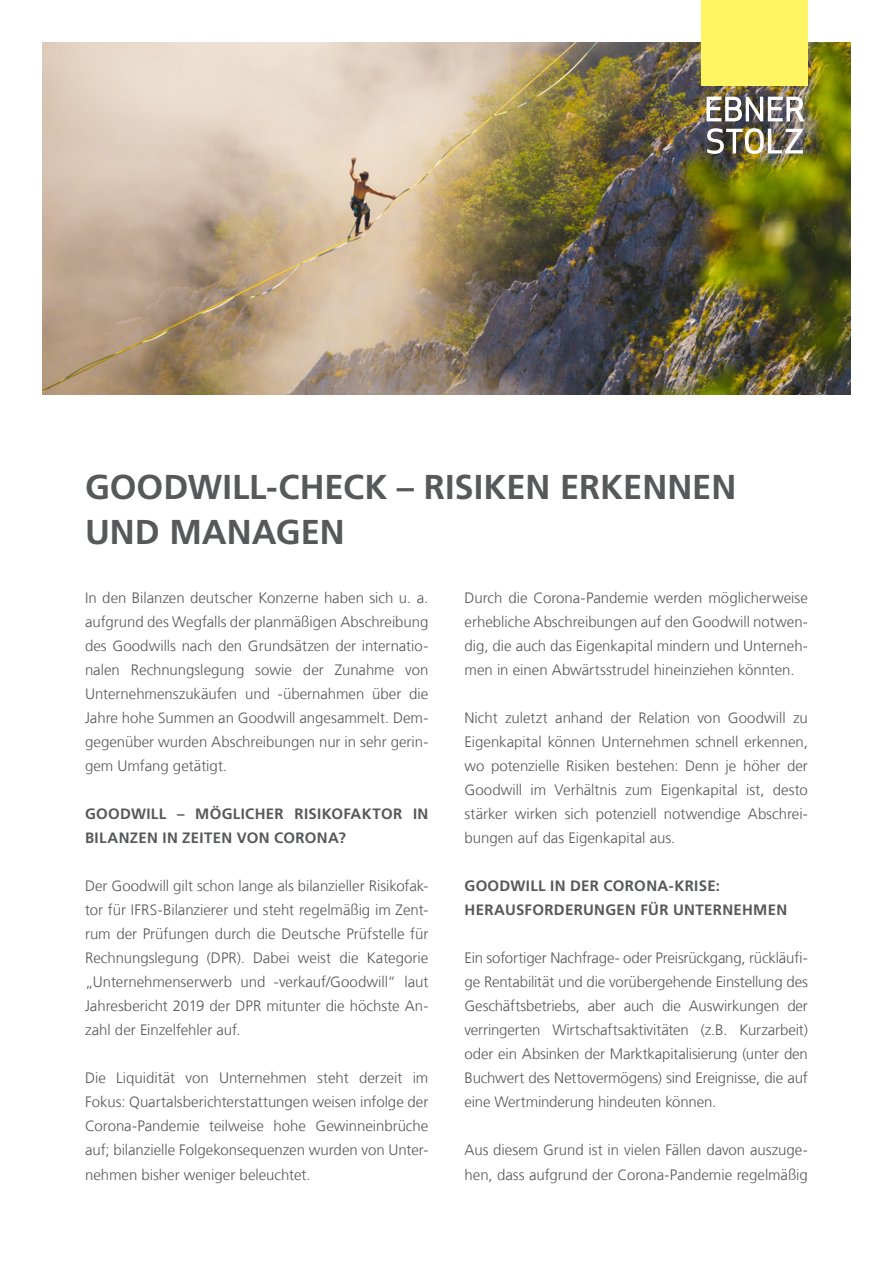
<style>
.page{position:relative;width:893px;height:1263px;background:#fff}
.page>*{position:absolute;margin:0;border:0;box-sizing:border-box;transform-origin:0 0}
.t1{font:700 34.5px/45px "Frutiger LT Com";color:#57585a}
.t2{font:300 15px/24px "Frutiger LT Com";letter-spacing:-.005em;color:#57585a;text-align:justify}
.t3{font:700 15px/24px "Frutiger LT Com";letter-spacing:.02em;color:#57585a}
</style>
<div class="page">
<img style="left:43px;top:43px;width:807px;height:352px">
<svg style="left:706px;top:97px;width:98px;height:24px"></svg>
<img style="left:707px;top:128px;width:96px;height:26px">
<div style="left:702px;top:0;width:106px;height:85px;background:#fff461"></div>
<h1 class="t1" style="left:85px;top:465px;width:653px">GOODWILL-CHECK – RISIKEN ERKENNEN<br>UND MANAGEN</h1>
<p class="t2" style="left:85px;top:586px;width:345px">In den Bilanzen deutscher Konzerne haben sich u. a. aufgrund des Wegfalls der planmäßigen Abschreibung des Goodwills nach den Grundsätzen der internatio&shy;nalen Rechnungslegung sowie der Zunahme von Unternehmenszukäufen und -übernahmen über die Jahre hohe Summen an Goodwill angesammelt. Dem&shy;gegenüber wurden Abschreibungen nur in sehr gerin&shy;gem Umfang getätigt.</p>
<p class="t3" style="left:85px;top:802px;width:345px">GOODWILL – MÖGLICHER RISIKOFAKTOR IN<br>BILANZEN IN ZEITEN VON CORONA?</p>
<p class="t2" style="left:85px;top:874px;width:345px">Der Goodwill gilt schon lange als bilanzieller Risikofak&shy;tor für IFRS-Bilanzierer und steht regelmäßig im Zent&shy;rum der Prüfungen durch die Deutsche Prüfstelle für Rechnungslegung (DPR). Dabei weist die Kategorie „Unternehmenserwerb und -verkauf/Goodwill“ laut Jahresbericht 2019 der DPR mitunter die höchste An&shy;zahl der Einzelfehler auf.</p>
<p class="t2" style="left:85px;top:1066px;width:345px">Die Liquidität von Unternehmen steht derzeit im Fokus: Quartalsberichterstattungen weisen infolge der Corona-Pandemie teilweise hohe Gewinneinbrüche auf; bilanzielle Folgekonsequenzen wurden von Unter&shy;nehmen bisher weniger beleuchtet.</p>
<p class="t2" style="left:465px;top:586px;width:345px">Durch die Corona-Pandemie werden möglicherweise erhebliche Abschreibungen auf den Goodwill notwen&shy;dig, die auch das Eigenkapital mindern und Unterneh&shy;men in einen Abwärtsstrudel hineinziehen könnten.</p>
<p class="t2" style="left:465px;top:706px;width:345px">Nicht zuletzt anhand der Relation von Goodwill zu Eigenkapital können Unternehmen schnell erkennen, wo potenzielle Risiken bestehen: Denn je höher der Goodwill im Verhältnis zum Eigenkapital ist, desto stärker wirken sich potenziell notwendige Abschrei&shy;bungen auf das Eigenkapital aus.</p>
<p class="t3" style="left:465px;top:874px;width:324px">GOODWILL IN DER CORONA-KRISE:<br>HERAUSFORDERUNGEN FÜR UNTERNEHMEN</p>
<p class="t2" style="left:465px;top:946px;width:345px">Ein sofortiger Nachfrage- oder Preisrückgang, rückläufi&shy;ge Rentabilität und die vorübergehende Einstellung des Geschäftsbetriebs, aber auch die Auswirkungen der verringerten Wirtschaftsaktivitäten (z.B. Kurzarbeit) oder ein Absinken der Marktkapitalisierung (unter den Buchwert des Nettovermögens) sind Ereignisse, die auf eine Wertminderung hindeuten können.</p>
<p class="t2" style="left:465px;top:1138px;width:345px">Aus diesem Grund ist in vielen Fällen davon auszuge&shy;hen, dass aufgrund der Corona-Pandemie regelmäßig</p>
</div>
